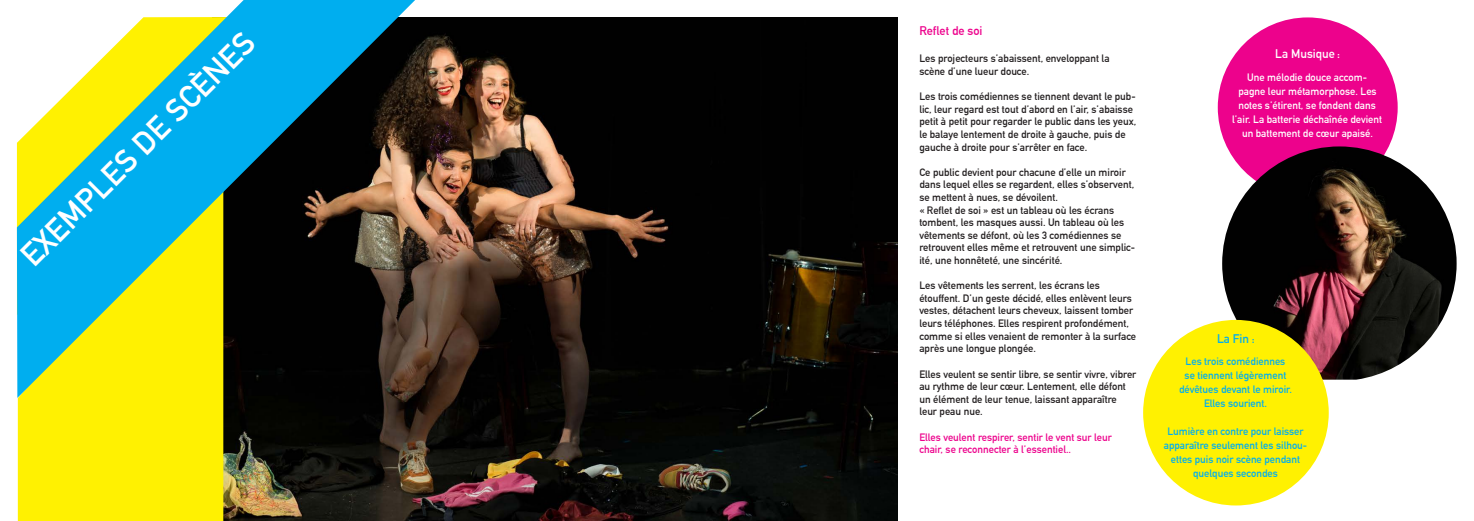
<style>
.page{position:relative;width:1474px;height:521px;background:#fff}
.page>*{position:absolute;margin:0;border:0;box-sizing:border-box;transform-origin:0 0}
.t1{font:700 31.5px "DIN Alternate";color:#fff}
.t2{font:700 12.25px "DIN Alternate";color:#ed028c}
.t3{font:700 12.25px "DIN Alternate";color:#fff}
.t4{font:700 12.25px "DIN Alternate";color:#00aeef}
.t5{font:700 10.5px/12.6px "DIN Alternate";color:#231f20}
.t6{font:700 10.5px/14px "DIN Alternate";color:#00aeef;text-align:center}
.t7{font:700 10.5px/14px "DIN Alternate";color:#fff;text-align:center}
.t8{font:700 10.5px/12.6px "DIN Alternate";color:#ed028c}
</style>
<div class="page">
<img style="left:223px;top:17px;width:674px;height:504px">
<div style="left:18px;top:398px;width:205px;height:123px;background:#fff101"></div>
<svg style="left:17px;top:0;width:398px;height:398px"></svg>
<div style="left:1217px;top:17px;width:180px;height:180px;background:#ed028c;border-radius:50%"></div>
<img style="left:1222px;top:146px;width:234px;height:234px">
<div style="left:1143px;top:320px;width:185px;height:185px;background:#fff101;border-radius:50%"></div>
<p class="t1" style="left:9px;top:244px;width:317px;rotate:-45deg">EXEMPLES DE SCÈNES</p>
<p class="t2" style="left:919px;top:21px;width:65px">Reflet de soi</p>
<p class="t5" style="left:919px;top:52px;width:192px">Les projecteurs s’abaissent, enveloppant la scène d’une lueur douce.</p>
<p class="t5" style="left:919px;top:90px;width:218px">Les trois comédiennes se tiennent devant le pub&shy;lic, leur regard est tout d’abord en l’air, s’abaisse petit à petit pour regarder le public dans les yeux, le balaye lentement de droite à gauche, puis de gauche à droite pour s’arrêter en face.</p>
<p class="t5" style="left:919px;top:165px;width:216px">Ce public devient pour chacune d’elle un miroir dans lequel elles se regardent, elles s’observent, se mettent à nues, se dévoilent.</p>
<p class="t5" style="left:919px;top:203px;width:217px">« Reflet de soi » est un tableau où les écrans tombent, les masques aussi. Un tableau où les vêtements se défont, où les 3 comédiennes se retrouvent elles même et retrouvent une simplic&shy;ité, une honnêteté, une sincérité.</p>
<p class="t5" style="left:919px;top:279px;width:218px">Les vêtements les serrent, les écrans les étouffent. D’un geste décidé, elles enlèvent leurs vestes, détachent leurs cheveux, laissent tomber leurs téléphones. Elles respirent profondément, comme si elles venaient de remonter à la surface après une longue plongée.</p>
<p class="t5" style="left:919px;top:367px;width:218px">Elles veulent se sentir libre, se sentir vivre, vibrer au rythme de leur cœur. Lentement, elle défont un élément de leur tenue, laissant apparaître leur peau nue.</p>
<p class="t8" style="left:919px;top:430px;width:194px">Elles veulent respirer, sentir le vent sur leur chair, se reconnecter à l’essentiel..</p>
<p class="t3" style="left:1275px;top:44px;width:66px">La Musique :</p>
<p class="t7" style="left:1231px;top:70px;width:151px">Une mélodie douce accom-<br>pagne leur métamorphose. Les notes s’étirent, se fondent dans l’air. La batterie déchaînée devient un battement de cœur apaisé.</p>
<p class="t4" style="left:1216px;top:329px;width:39px">La Fin :</p>
<p class="t6" style="left:1178px;top:354px;width:114px">Les trois comédiennes<br>se tiennent légèrement dévêtues devant le miroir.</p>
<p class="t6" style="left:1203px;top:396px;width:64px">Elles sourient.</p>
<p class="t6" style="left:1163px;top:424px;width:145px">Lumière en contre pour laisser apparaître seulement les silhou&shy;ettes puis noir scène pendant quelques secondes</p>
</div>
